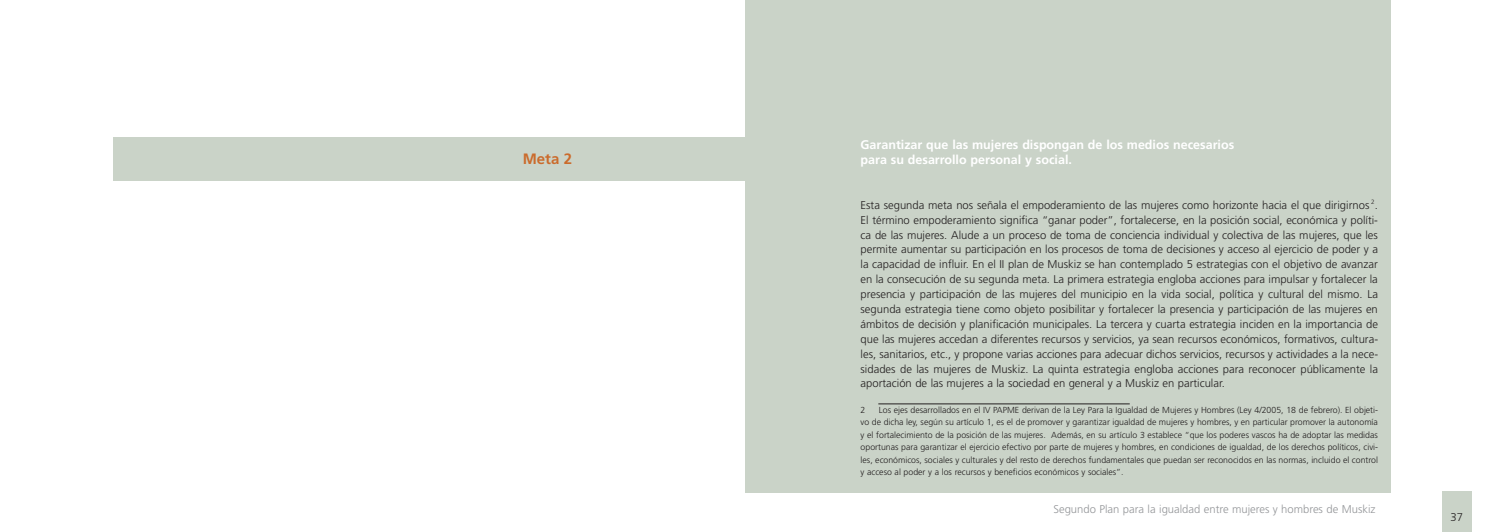
<style>
.page{position:relative;width:1489px;height:532px;background:#fff}
.page>*{position:absolute;margin:0;border:0;box-sizing:border-box;transform-origin:0 0}
.t1{font:700 15px "Frutiger";color:#cb6b2c}
.t2{font:700 12.5px/14.9px "Frutiger";color:#fff}
.t3{font:300 11.25px/14.9px "Frutiger";color:#231f20;text-align:justify}
.t4{font:300 11.25px "Frutiger";color:#939598}
.t5{font:300 8.75px/12.5px "Frutiger";color:#231f20;text-align:justify}
</style>
<div class="page">
<div style="left:1441px;top:491px;width:30px;height:40px;background:#cad3c8"></div>
<div style="left:745px;top:0;width:645px;height:492px;background:#cad3c8"></div>
<hr style="left:878px;top:403px;width:251px;height:1px;background:#231f20">
<div style="left:113px;top:137px;width:632px;height:43px;background:#cad3c8"></div>
<h1 class="t1" style="left:522px;top:153px;width:51px">Meta 2</h1>
<p class="t2" style="left:860px;top:138px;width:375px">Garantizar que las mujeres dispongan de los medios necesarios para su desarrollo personal y social.</p>
<p class="t3" style="left:860px;top:198px;width:519px">Esta segunda meta nos señala el empoderamiento de las mujeres como horizonte hacia el que dirigirnos <sup>2</sup>.<br>El término empoderamiento significa “ganar poder”, fortalecerse, en la posición social, económica y políti&shy;ca de las mujeres. Alude a un proceso de toma de conciencia individual y colectiva de las mujeres, que les permite aumentar su participación en los procesos de toma de decisiones y acceso al ejercicio de poder y a la capacidad de influir. En el II plan de Muskiz se han contemplado 5 estrategias con el objetivo de avanzar en la consecución de su segunda meta. La primera estrategia engloba acciones para impulsar y fortalecer la presencia y participación de las mujeres del municipio en la vida social, política y cultural del mismo. La segunda estrategia tiene como objeto posibilitar y fortalecer la presencia y participación de las mujeres en ámbitos de decisión y planificación municipales. La tercera y cuarta estrategia inciden en la importancia de que las mujeres accedan a diferentes recursos y servicios, ya sean recursos económicos, formativos, cultura&shy;les, sanitarios, etc., y propone varias acciones para adecuar dichos servicios, recursos y actividades a la nece&shy;sidades de las mujeres de Muskiz. La quinta estrategia engloba acciones para reconocer públicamente la aportación de las mujeres a la sociedad en general y a Muskiz en particular.</p>
<p class="t5" style="left:860px;top:404px;width:6px">2</p>
<p class="t5" style="left:860px;top:404px;width:519px;text-indent:18px">Los ejes desarrollados en el IV PAPME derivan de la Ley Para la Igualdad de Mujeres y Hombres (Ley 4/2005, 18 de febrero). El objeti&shy;vo de dicha ley, según su artículo 1, es el de promover y garantizar igualdad de mujeres y hombres, y en particular promover la autonomía y el fortalecimiento de la posición de las mujeres. Además, en su artículo 3 establece “que los poderes vascos ha de adoptar las medidas oportunas para garantizar el ejercicio efectivo por parte de mujeres y hombres, en condiciones de igualdad, de los derechos políticos, civi&shy;les, económicos, sociales y culturales y del resto de derechos fundamentales que puedan ser reconocidos en las normas, incluido el control y acceso al poder y a los recursos y beneficios económicos y sociales”.</p>
<p class="t4" style="left:1053px;top:504px;width:323px">Segundo Plan para la igualdad entre mujeres y hombres de Muskiz</p>
<p class="t3" style="left:1450px;top:511px;width:14px">37</p>
</div>
